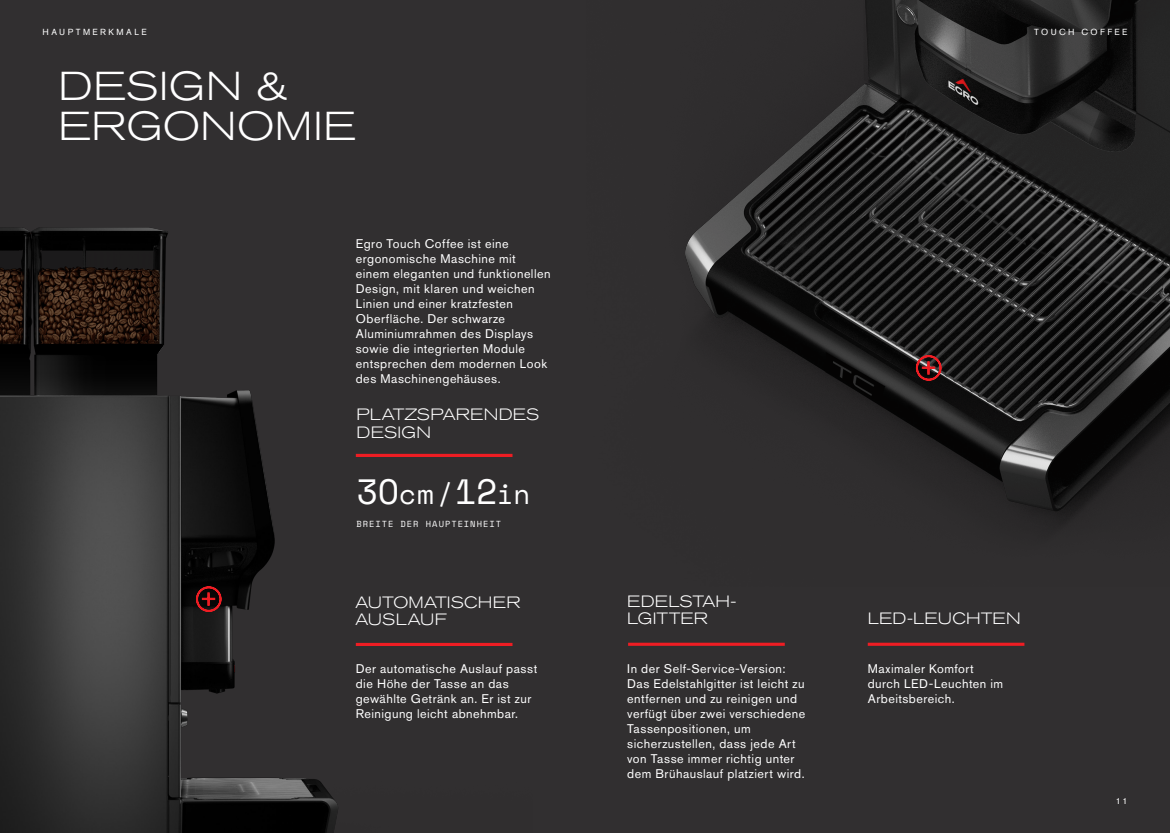
<style>
.page{position:relative;width:1170px;height:833px;background:#fff}
.page>*{position:absolute;margin:0;border:0;box-sizing:border-box;transform-origin:0 0}
.Titles{font:300 expanded 40px "Akzidenz Grotesk BQ";letter-spacing:.02em;color:#fff}
.NUMBERS{font:27.5px "Space Mono";color:#fff}
.Sub_Headings_White{font:300 expanded 16.25px/17.5px "Akzidenz Grotesk BQ";letter-spacing:.015em;color:#fff}
.Body_Copy{font:12.5px/15px "Akzidenz Grotesk BQ";letter-spacing:.04em;color:#fff}
.Body_Copy_White{font:12.5px/15px "Akzidenz Grotesk BQ";letter-spacing:.035em;color:#fff}
.NUMBERS-2{font:8.75px "Space Mono";letter-spacing:.11em;color:#fff}
.Details{font:8.75px "Akzidenz Grotesk BQ";letter-spacing:.28em;color:#fff}
.Details_Grey{font:8.75px "Akzidenz Grotesk BQ";letter-spacing:.275em;color:#fff}
.s1{font-size:35px}
</style>
<div class="page">
<div style="left:0;top:0;width:1169px;height:833px;background:#312f30"></div>
<img style="left:685px;top:0;width:484px;height:527px">
<img style="left:0;top:227px;width:513px;height:606px">
<svg style="left:195px;top:585px;width:27px;height:28px"></svg>
<svg style="left:914px;top:354px;width:28px;height:28px"></svg>
<svg style="left:628px;top:642px;width:156px;height:4px"></svg>
<svg style="left:867px;top:642px;width:157px;height:4px"></svg>
<hr style="left:356px;top:454px;width:156px;height:3px;background:#ee1d23">
<hr style="left:356px;top:643px;width:156px;height:3px;background:#ee1d23">
<p class="Details" style="left:43px;top:27px;width:106px">HAUPTMERKMALE</p>
<p class="Titles" style="left:58px;top:63px;width:230px">DESIGN &amp;</p>
<p class="Titles" style="left:58px;top:103px;width:300px">ERGONOMIE</p>
<p class="Body_Copy" style="left:356px;top:236px;width:196px">Egro Touch Coffee ist eine ergonomische Maschine mit einem eleganten und funktionellen<br>Design, mit klaren und weichen<br>Linien und einer kratzfesten<br>Oberfläche. Der schwarze<br>Aluminiumrahmen des Displays sowie die integrierten Module entsprechen dem modernen Look des Maschinengehäuses.</p>
<p class="Sub_Headings_White" style="left:356px;top:406px;width:184px">PLATZSPARENDES<br>DESIGN</p>
<p class="NUMBERS" style="left:356px;top:474px;width:175px"><span class="s1">3O</span>cm/<span class="s1">12</span>in</p>
<p class="NUMBERS-2" style="left:356px;top:517px;width:146px">BREITE DER HAUPTEINHEIT</p>
<p class="Sub_Headings_White" style="left:355px;top:593px;width:167px">AUTOMATISCHER<br>AUSLAUF</p>
<p class="Body_Copy_White" style="left:356px;top:661px;width:183px">Der automatische Auslauf passt die Höhe der Tasse an das gewählte Getränk an. Er ist zur<br>Reinigung leicht abnehmbar.</p>
<p class="Details_Grey" style="left:1034px;top:26px;width:95px">TOUCH COFFEE</p>
<p class="Sub_Headings_White" style="left:627px;top:592px;width:111px">EDELSTAH-<br>LGITTER</p>
<p class="Sub_Headings_White" style="left:867px;top:610px;width:154px">LED-LEUCHTEN</p>
<p class="Body_Copy" style="left:627px;top:661px;width:179px">In der Self-Service-Version:<br>Das Edelstahlgitter ist leicht zu entfernen und zu reinigen und verfügt über zwei verschiedene<br>Tassenpositionen, um sicherzustellen, dass jede Art von Tasse immer richtig unter dem Brühauslauf platziert wird.</p>
<p class="Body_Copy" style="left:867px;top:661px;width:137px">Maximaler Komfort durch LED-Leuchten im<br>Arbeitsbereich.</p>
<p class="Details" style="left:1115px;top:796px;width:13px">11</p>
</div>
